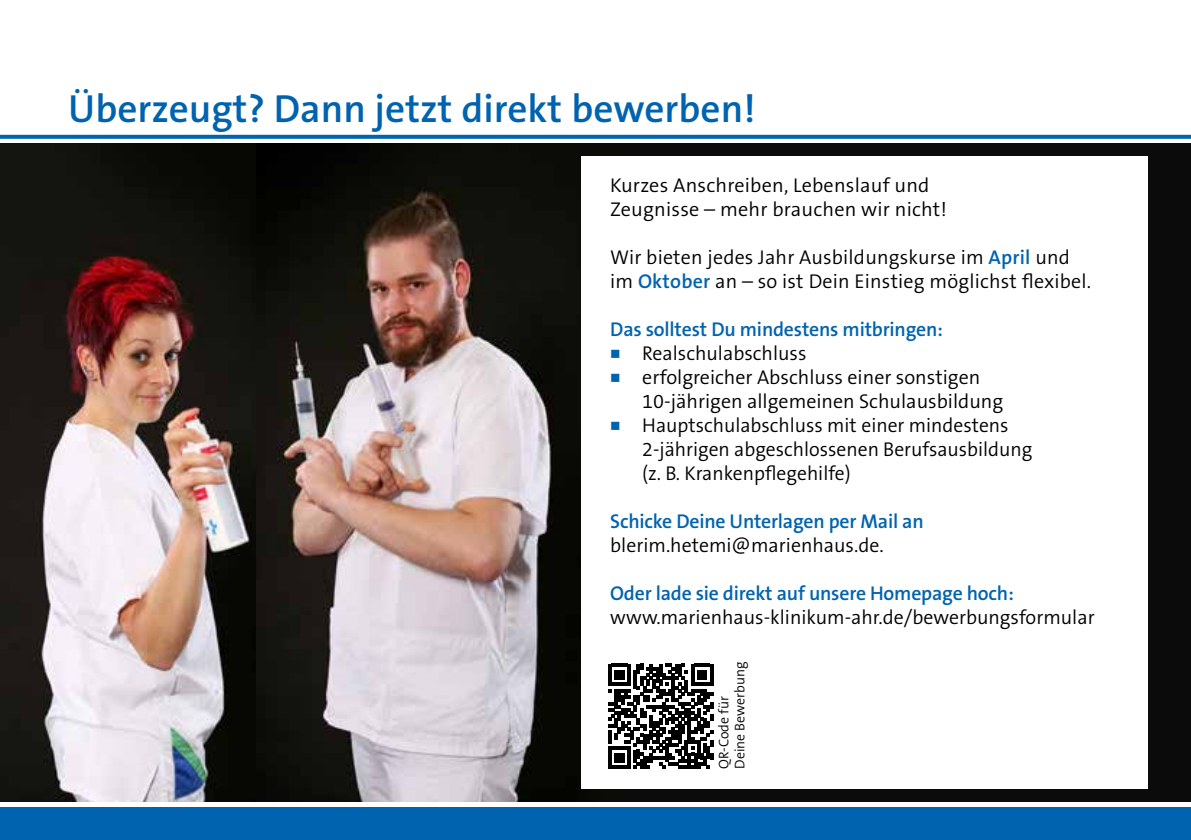
<style>
.page{position:relative;width:1191px;height:840px;background:#fff}
.page>*{position:absolute;margin:0;border:0;box-sizing:border-box;transform-origin:0 0}
.t1{font:600 39.4px "The Sans B6";color:#0063af}
.t2{font:300 20px/24px "The Sans B4";color:#000}
.t3{font:600 20px "The Sans B6";letter-spacing:-.01em;color:#0063af}
.t4{font:300 14px/16px "The Sans B4";color:#000}
.s1{font-family:"The Sans B6";font-weight:600;color:#0063af}
.s2{color:#0063af}
</style>
<div class="page">
<img style="left:0;top:144px;width:257px;height:656px">
<img style="left:257px;top:144px;width:934px;height:656px">
<div style="left:581px;top:156px;width:566px;height:632px;background:#fff"></div>
<div style="left:0;top:806px;width:1191px;height:33px;background:#0063af"></div>
<svg style="left:0;top:135px;width:1191px;height:4px;background:#0c6ab2"></svg>
<svg style="left:608px;top:663px;width:105px;height:105px"></svg>
<h1 class="t1" style="left:68px;top:87px;width:689px">Überzeugt? Dann jetzt direkt bewerben!</h1>
<p class="t2" style="left:610px;top:174px;width:338px">Kurzes Anschreiben, Lebenslauf und<br>Zeugnisse – mehr brauchen wir nicht!</p>
<p class="t2" style="left:610px;top:246px;width:482px">Wir bieten jedes Jahr Ausbildungskurse im <span class="s1">April</span> und im <span class="s1">Oktober</span> an – so ist Dein Einstieg möglichst flexibel.</p>
<p class="t3" style="left:610px;top:318px;width:334px">Das solltest Du mindestens mitbringen:</p>
<p class="t2" style="left:610px;top:342px;width:198px"><span class="s2">■</span> Realschulabschluss</p>
<p class="t2" style="left:642px;top:366px;width:362px;text-indent:-32px"><span class="s2">■</span> erfolgreicher Abschluss einer sonstigen<br>10-jährigen allgemeinen Schulausbildung</p>
<p class="t2" style="left:642px;top:414px;width:392px;text-indent:-32px"><span class="s2">■</span> Hauptschulabschluss mit einer mindestens<br>2-jährigen abgeschlossenen Berufsausbildung (z. B. Krankenpflegehilfe)</p>
<p class="t3" style="left:610px;top:510px;width:315px">Schicke Deine Unterlagen per Mail an</p>
<p class="t2" style="left:610px;top:534px;width:275px">blerim.hetemi@marienhaus.de.</p>
<p class="t3" style="left:610px;top:582px;width:405px">Oder lade sie direkt auf unsere Homepage hoch:</p>
<p class="t2" style="left:610px;top:606px;width:486px">www.marienhaus-klinikum-ahr.de/bewerbungsformular</p>
<p class="t4" style="left:716px;top:768px;width:108px;rotate:-90deg">QR-Code für<br>Deine Bewerbung</p>
</div>
